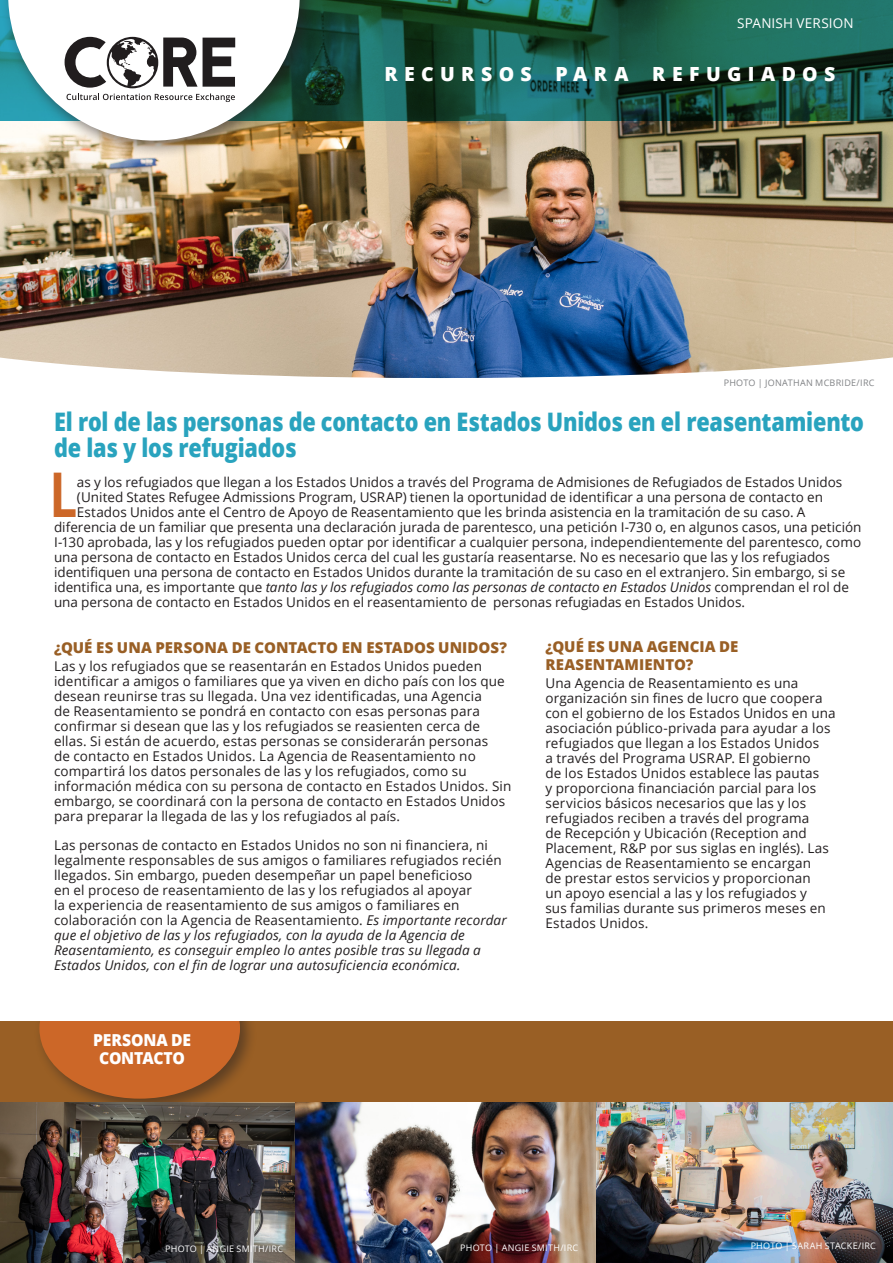
<style>
.page{position:relative;width:893px;height:1263px;background:#fff}
.page>*{position:absolute;margin:0;border:0;box-sizing:border-box;transform-origin:0 0}
._1st_Para_Body_Text{font:700 61.65px "Open Sans";color:#cc6728;scale:.8 1}
.t1{font:800 25.5px/25.5px "Open Sans";letter-spacing:-.01em;color:#29a3be;scale:.85 1}
.t2{font:800 19.5px "Open Sans";letter-spacing:.325em;color:#fff}
.Resource_Head{font:800 16.5px "Open Sans";letter-spacing:-.015em;color:#fff;scale:.95 1}
.Sub_head_1{font:800 15px/18px "Open Sans";letter-spacing:.005em;color:#995f25}
.Body_text{font:13.5px/15px "Open Sans";letter-spacing:.01em;color:#231f20}
._1st_Para_Body_Text-2{font:13.5px "Open Sans";color:#231f20}
._1st_Para_Body_Text-3{font:italic 13.5px "Open Sans";color:#231f20}
.Photo_Credit{font:13.5px "Open Sans";letter-spacing:.01em;color:#fff}
.Photo_Credit-2{font:9px "Open Sans";letter-spacing:.025em;color:#fff}
.Photo_Credit-3{font:9px "Open Sans";letter-spacing:.03em;color:#808285}
.s1{font-style:normal}
.s2{font-style:italic}
</style>
<div class="page">
<img style="left:0;top:121px;width:893px;height:257px">
<svg style="left:0;top:0;width:893px;height:121px;background:#195849"></svg>
<div style="left:1px;top:0;width:317px;height:159px;background:#231f20;opacity:.6"></div>
<svg style="left:8px;top:0;width:292px;height:141px"></svg>
<div style="left:0;top:1022px;width:893px;height:81px;background:#995f25"></div>
<div style="left:34px;top:1022px;width:224px;height:81px;background:#231f20;opacity:.5"></div>
<svg style="left:39px;top:1022px;width:201px;height:77px;background:#bd6327"></svg>
<img style="left:0;top:1103px;width:295px;height:160px">
<img style="left:295px;top:1103px;width:598px;height:160px">
<p class="Photo_Credit" style="left:737px;top:14px;width:118px">SPANISH VERSION</p>
<p class="t2" style="left:384px;top:59px;width:452px">RECURSOS PARA REFUGIADOS</p>
<p class="Photo_Credit-3" style="left:724px;top:377px;width:152px">PHOTO | JONATHAN MCBRIDE/IRC</p>
<p class="t1" style="left:54px;top:408px;width:954px">El rol de las personas de contacto en Estados Unidos en el reasentamiento de las y los refugiados</p>
<p class="_1st_Para_Body_Text" style="left:50px;top:451px;width:36px">L</p>
<p class="_1st_Para_Body_Text-2" style="left:77px;top:473px;width:767px">as y los refugiados que llegan a los Estados Unidos a través del Programa de Admisiones de Refugiados de Estados Unidos</p>
<p class="_1st_Para_Body_Text-2" style="left:77px;top:488px;width:747px">(United States Refugee Admissions Program, USRAP) tienen la oportunidad de identificar a una persona de contacto en</p>
<p class="_1st_Para_Body_Text-2" style="left:77px;top:503px;width:730px">Estados Unidos ante el Centro de Apoyo de Reasentamiento que les brinda asistencia en la tramitación de su caso. A</p>
<p class="_1st_Para_Body_Text-2" style="left:54px;top:518px;width:809px">diferencia de un familiar que presenta una declaración jurada de parentesco, una petición I-730 o, en algunos casos, una petición</p>
<p class="_1st_Para_Body_Text-2" style="left:54px;top:533px;width:809px">I-130 aprobada, las y los refugiados pueden optar por identificar a cualquier persona, independientemente del parentesco, como</p>
<p class="_1st_Para_Body_Text-2" style="left:54px;top:548px;width:777px">una persona de contacto en Estados Unidos cerca del cual les gustaría reasentarse. No es necesario que las y los refugiados</p>
<p class="_1st_Para_Body_Text-2" style="left:54px;top:563px;width:793px">identifiquen una persona de contacto en Estados Unidos durante la tramitación de su caso en el extranjero. Sin embargo, si se</p>
<p class="_1st_Para_Body_Text-3" style="left:54px;top:578px;width:796px"><span class="s1">identifica una, es importante que</span> tanto las y los refugiados como las personas de contacto en Estados Unidos <span class="s1">comprendan el rol de</span></p>
<p class="_1st_Para_Body_Text-2" style="left:54px;top:593px;width:693px">una persona de contacto en Estados Unidos en el reasentamiento de personas refugiadas en Estados Unidos.</p>
<p class="Sub_head_1" style="left:54px;top:638px;width:455px">¿QUÉ ES UNA PERSONA DE CONTACTO EN ESTADOS UNIDOS?</p>
<p class="Body_text" style="left:54px;top:658px;width:459px">Las y los refugiados que se reasentarán en Estados Unidos pueden identificar a amigos o familiares que ya viven en dicho país con los que desean reunirse tras su llegada. Una vez identificadas, una Agencia<br>de Reasentamiento se pondrá en contacto con esas personas para confirmar si desean que las y los refugiados se reasienten cerca de ellas. Si están de acuerdo, estas personas se considerarán personas<br>de contacto en Estados Unidos. La Agencia de Reasentamiento no compartirá los datos personales de las y los refugiados, como su información médica con su persona de contacto en Estados Unidos. Sin embargo, se coordinará con la persona de contacto en Estados Unidos para preparar la llegada de las y los refugiados al país.</p>
<p class="Body_text" style="left:54px;top:837px;width:454px">Las personas de contacto en Estados Unidos no son ni financiera, ni legalmente responsables de sus amigos o familiares refugiados recién llegados. Sin embargo, pueden desempeñar un papel beneficioso<br>en el proceso de reasentamiento de las y los refugiados al apoyar<br>la experiencia de reasentamiento de sus amigos o familiares en colaboración con la Agencia de Reasentamiento. <span class="s2">Es importante recordar que el objetivo de las y los refugiados, con la ayuda de la Agencia de Reasentamiento, es conseguir empleo lo antes posible tras su llegada a Estados Unidos, con el fin de lograr una autosuficiencia económica.</span></p>
<p class="Resource_Head" style="left:93px;top:1027px;width:105px">PERSONA DE</p>
<p class="Resource_Head" style="left:99px;top:1045px;width:92px">CONTACTO</p>
<p class="Sub_head_1" style="left:545px;top:637px;width:195px">¿QUÉ ES UNA AGENCIA DE<br>REASENTAMIENTO?</p>
<p class="Body_text" style="left:545px;top:675px;width:292px">Una Agencia de Reasentamiento es una organización sin fines de lucro que coopera con el gobierno de los Estados Unidos en una asociación público-privada para ayudar a los refugiados que llegan a los Estados Unidos<br>a través del Programa USRAP. El gobierno<br>de los Estados Unidos establece las pautas<br>y proporciona financiación parcial para los servicios básicos necesarios que las y los refugiados reciben a través del programa<br>de Recepción y Ubicación (Reception and Placement, R&amp;P por sus siglas en inglés). Las Agencias de Reasentamiento se encargan<br>de prestar estos servicios y proporcionan<br>un apoyo esencial a las y los refugiados y<br>sus familias durante sus primeros meses en Estados Unidos.</p>
<p class="Photo_Credit-2" style="left:165px;top:1243px;width:119px">PHOTO | ANGIE SMITH/IRC</p>
<p class="Photo_Credit-2" style="left:460px;top:1242px;width:119px">PHOTO | ANGIE SMITH/IRC</p>
<p class="Photo_Credit-2" style="left:751px;top:1239px;width:127px">PHOTO | SARAH STACKE/IRC</p>
</div>
